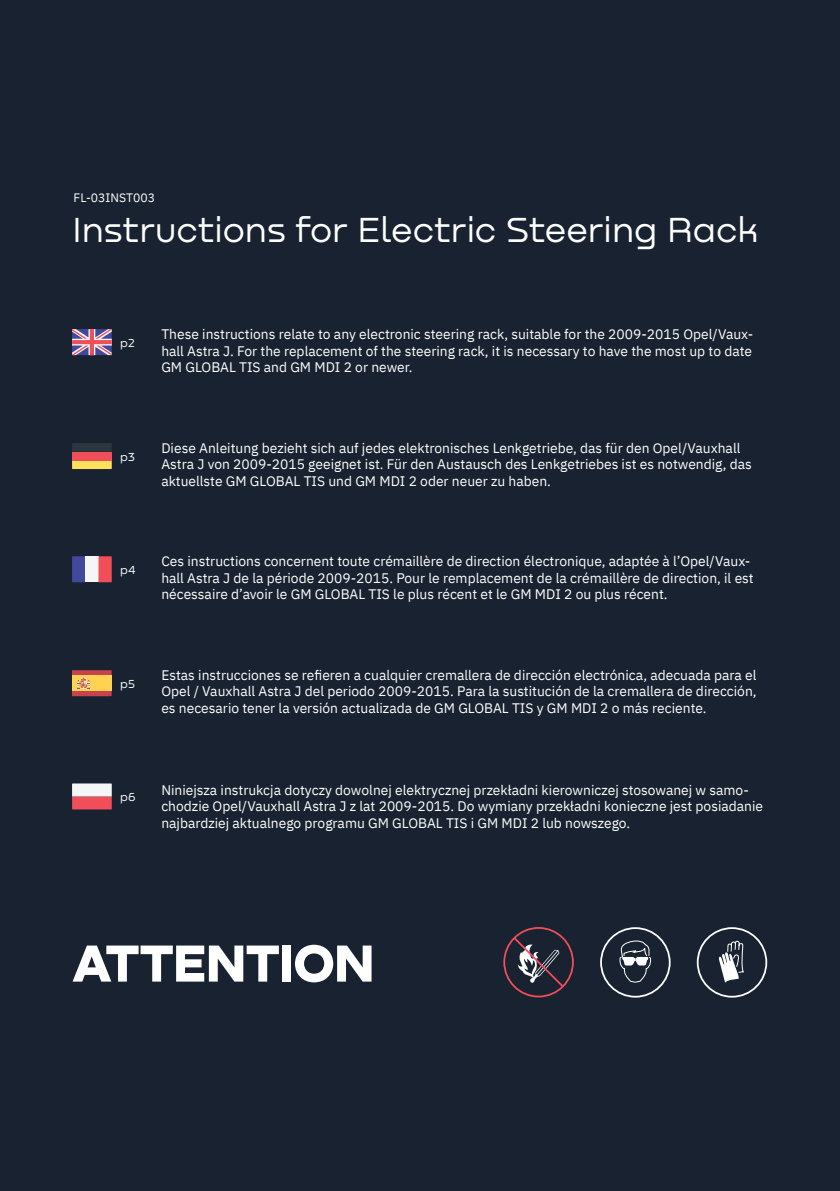
<style>
.page{position:relative;width:840px;height:1191px;background:#fff}
.page>*{position:absolute;margin:0;border:0;box-sizing:border-box;transform-origin:0 0}
.t1{font:900 53.8px "Nekst";letter-spacing:-.01em;color:#fff}
.t2{font:36px "Nekst";letter-spacing:-.005em;color:#fff}
.t3{font:13.8px/16.6px "IBM Plex Sans";color:#fff}
.t4{font:12.2px "IBM Plex Sans";color:#fff}
.t5{font:12px "Nekst";color:#fff}
</style>
<div class="page">
<div style="left:0;top:0;width:839px;height:1191px;background:#182230"></div>
<svg style="left:72px;top:329px;width:40px;height:26px"></svg>
<svg style="left:72px;top:443px;width:40px;height:9px"></svg>
<svg style="left:72px;top:460px;width:40px;height:9px"></svg>
<div style="left:72px;top:452px;width:40px;height:8px;background:#f04f59"></div>
<svg style="left:72px;top:556px;width:13px;height:26px"></svg>
<div style="left:85px;top:556px;width:13px;height:26px;background:#f5f6f6"></div>
<svg style="left:98px;top:556px;width:14px;height:26px"></svg>
<div style="left:72px;top:670px;width:39px;height:26px;background:#c8434c"></div>
<div style="left:72px;top:675px;width:39px;height:15px;background:#ffd351"></div>
<svg style="left:77px;top:677px;width:13px;height:12px"></svg>
<svg style="left:72px;top:783px;width:40px;height:26px"></svg>
<div style="left:503px;top:927px;width:70px;height:70px;border:2px solid #f04f59;border-radius:50%"></div>
<svg style="left:511px;top:935px;width:54px;height:54px"></svg>
<div style="left:599px;top:927px;width:71px;height:70px;border:2px solid #fff;border-radius:50%"></div>
<svg style="left:619px;top:940px;width:31px;height:43px"></svg>
<div style="left:696px;top:927px;width:70px;height:70px;border:2px solid #fff;border-radius:50%"></div>
<svg style="left:717px;top:927px;width:26px;height:56px"></svg>
<p class="t4" style="left:74px;top:189px;width:83px">FL-03INST003</p>
<h2 class="t2" style="left:72px;top:209px;width:687px">Instructions for Electric Steering Rack</h2>
<p class="t5" style="left:120px;top:336px;width:16px">p2</p>
<p class="t3" style="left:161px;top:325px;width:593px;text-align:justify">These instructions relate to any electronic steering rack, suitable for the 2009-2015 Opel/Vaux&shy;hall Astra J. For the replacement of the steering rack, it is necessary to have the most up to date GM GLOBAL TIS and GM MDI 2 or newer.</p>
<p class="t5" style="left:120px;top:449px;width:16px">p3</p>
<p class="t3" style="left:161px;top:438px;width:591px">Diese Anleitung bezieht sich auf jedes elektronisches Lenkgetriebe, das für den Opel/Vauxhall<br>Astra J von 2009-2015 geeignet ist. Für den Austausch des Lenkgetriebes ist es notwendig, das aktuellste GM GLOBAL TIS und GM MDI 2 oder neuer zu haben.</p>
<p class="t5" style="left:120px;top:563px;width:17px">p4</p>
<p class="t5" style="left:120px;top:676px;width:16px">p5</p>
<p class="t3" style="left:161px;top:552px;width:593px">Ces instructions concernent toute crémaillère de direction électronique, adaptée à l’Opel/Vaux&shy;hall Astra J de la période 2009-2015. Pour le remplacement de la crémaillère de direction, il est nécessaire d’avoir le GM GLOBAL TIS le plus récent et le GM MDI 2 ou plus récent.</p>
<p class="t3" style="left:161px;top:665px;width:596px;text-align:justify">Estas instrucciones se refieren a cualquier cremallera de dirección electrónica, adecuada para el Opel / Vauxhall Astra J del periodo 2009-2015. Para la sustitución de la cremallera de dirección, es necesario tener la versión actualizada de GM GLOBAL TIS y GM MDI 2 o más reciente.</p>
<p class="t5" style="left:120px;top:790px;width:17px">p6</p>
<p class="t3" style="left:161px;top:780px;width:603px">Niniejsza instrukcja dotyczy dowolnej elektrycznej przekładni kierowniczej stosowanej w samo&shy;chodzie Opel/Vauxhall Astra J z lat 2009-2015. Do wymiany przekładni konieczne jest posiadanie najbardziej aktualnego programu GM GLOBAL TIS i GM MDI 2 lub nowszego.</p>
<h1 class="t1" style="left:72px;top:930px;width:304px">ATTENTION</h1>
</div>
